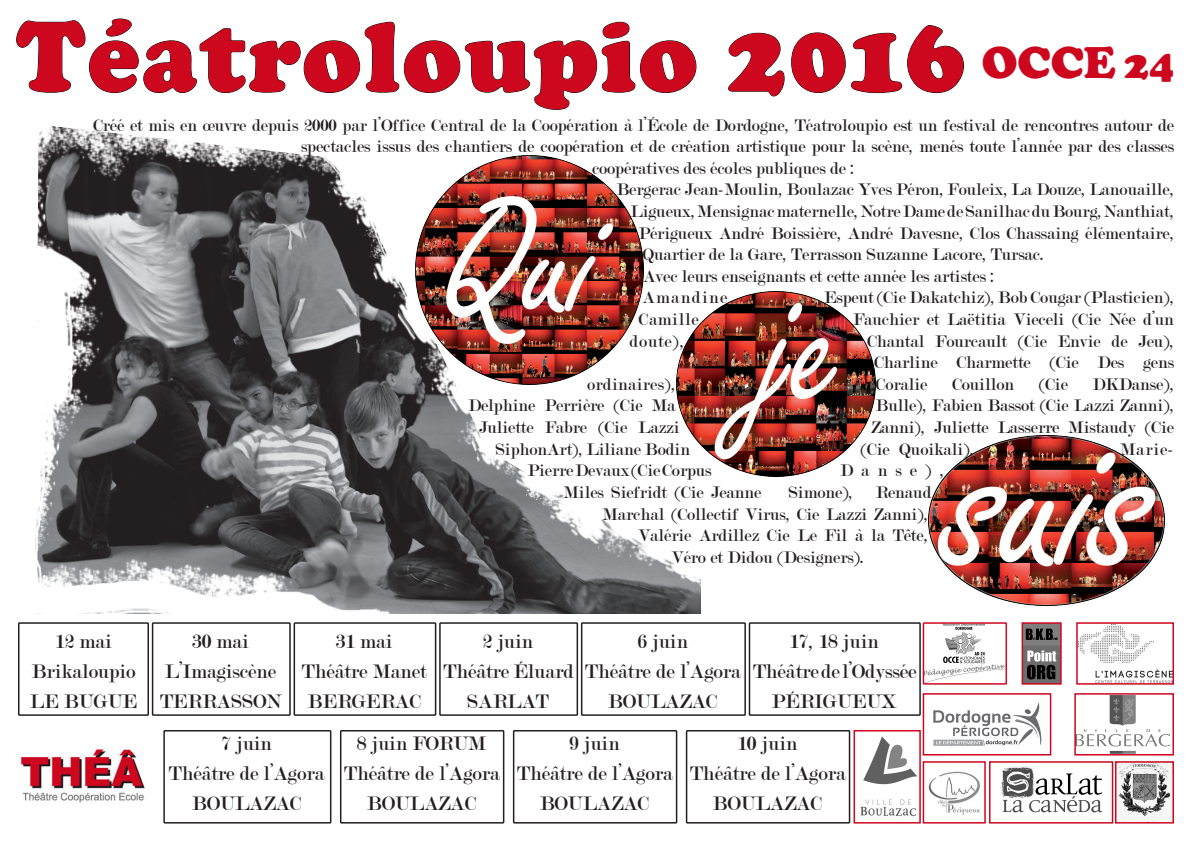
<style>
.page{position:relative;width:1192px;height:842px;background:#fff}
.page>*{position:absolute;margin:0;border:0;box-sizing:border-box;transform-origin:0 0}
.t1{font:900 103.35px "Cooper";letter-spacing:.03em;color:#cd071e;scale:.94 1}
.t2{font:900 46px "Cooper";color:#cd071e}
.t3{font:21px "Modern";color:#231f20}
.t4{font:18px/21.6px "Modern";color:#231f20;text-align:center}
.t5{font:18px "Modern";letter-spacing:.02em;color:#231f20}
.t6{font:18px "Modern";letter-spacing:.075em;color:#231f20}
.t7{font:18px "Modern";letter-spacing:.035em;color:#231f20}
.s1{font-size:41px}
</style>
<div class="page">
<svg style="left:16px;top:19px;width:680px;height:90px"></svg>
<svg style="left:728px;top:33px;width:56px;height:63px"></svg>
<svg style="left:791px;top:33px;width:54px;height:60px"></svg>
<svg style="left:851px;top:25px;width:113px;height:68px"></svg>
<img style="left:926px;top:625px;width:78px;height:57px">
<div style="left:923px;top:622px;width:84px;height:63px;border:2px solid #cd071e"></div>
<img style="left:19px;top:748px;width:126px;height:55px">
<div style="left:18px;top:622px;width:131px;height:94px;border:2px solid #231f20"></div>
<div style="left:152px;top:622px;width:139px;height:94px;border:2px solid #231f20"></div>
<div style="left:294px;top:622px;width:142px;height:94px;border:2px solid #231f20"></div>
<div style="left:439px;top:622px;width:139px;height:94px;border:2px solid #231f20"></div>
<div style="left:581px;top:622px;width:165px;height:94px;border:2px solid #231f20"></div>
<div style="left:749px;top:622px;width:172px;height:94px;border:2px solid #231f20"></div>
<svg style="left:1076px;top:622px;width:98px;height:63px"></svg>
<svg style="left:1021px;top:622px;width:41px;height:63px;background:#765f62"></svg>
<svg style="left:853px;top:692px;width:321px;height:132px"></svg>
<div style="left:163px;top:730px;width:168px;height:93px;border:2px solid #231f20"></div>
<div style="left:340px;top:730px;width:164px;height:93px;border:2px solid #231f20"></div>
<div style="left:513px;top:730px;width:164px;height:93px;border:2px solid #231f20"></div>
<div style="left:686px;top:730px;width:164px;height:93px;border:2px solid #231f20"></div>
<img style="left:35px;top:109px;width:665px;height:504px">
<img style="left:928px;top:436px;width:236px;height:170px">
<img style="left:676px;top:291px;width:199px;height:186px">
<img style="left:415px;top:155px;width:228px;height:229px">
<p class="t1" style="left:17px;top:-4px;width:1010px">Téatroloupio 2016</p>
<p class="t4" style="left:93px;top:114px;width:1083px">Créé et mis en œuvre depuis 2000 par l’Office Central de la Coopération à l’École de Dordogne, Téatroloupio est un festival de rencontres autour de</p>
<p class="t4" style="left:301px;top:136px;width:875px">spectacles issus des chantiers de coopération et de création artistique pour la scène, menés toute l’année par des classes</p>
<p class="t4" style="left:592px;top:158px;width:264px">coopératives des écoles publiques de :</p>
<p class="t4" style="left:616px;top:179px;width:559px">Bergerac Jean-Moulin, Boulazac Yves Péron, Fouleix, La Douze, Lanouaille,</p>
<p class="t4" style="left:630px;top:201px;width:545px">Ligueux, Mensignac maternelle, Notre Dame de Sanilhac du Bourg, Nanthiat,</p>
<p class="t4" style="left:638px;top:222px;width:537px">Périgueux André Boissière, André Davesne, Clos Chassaing élémentaire,</p>
<p class="t4" style="left:642px;top:244px;width:403px">Quartier de la Gare, Terrasson Suzanne Lacore, Tursac.</p>
<p class="t4" style="left:643px;top:266px;width:353px">Avec leurs enseignants et cette année les artistes :</p>
<p class="t6" style="left:642px;top:289px;width:86px">Amandine</p>
<p class="t4" style="left:824px;top:287px;width:351px">Espeut (Cie Dakatchiz), Bob Cougar (Plasticien),</p>
<p class="t7" style="left:638px;top:310px;width:62px">Camille</p>
<p class="t4" style="left:853px;top:309px;width:322px">Fauchier et Laëtitia Vieceli (Cie Née d’un</p>
<p class="t4" style="left:630px;top:330px;width:56px">doute),</p>
<p class="t4" style="left:867px;top:330px;width:308px">Chantal Fourcault (Cie Envie de Jeu),<br>Charline Charmette (Cie Des gens</p>
<p class="t5" style="left:587px;top:375px;width:90px">ordinaires),</p>
<p class="t4" style="left:876px;top:374px;width:53px">Coralie</p>
<p class="t4" style="left:952px;top:374px;width:64px">Couillon</p>
<p class="t4" style="left:1039px;top:374px;width:31px">(Cie</p>
<p class="t4" style="left:1092px;top:374px;width:83px">DKDanse),</p>
<p class="t4" style="left:468px;top:395px;width:209px">Delphine Perrière (Cie Ma</p>
<p class="t4" style="left:876px;top:395px;width:300px">Bulle), Fabien Bassot (Cie Lazzi Zanni),</p>
<p class="t4" style="left:479px;top:417px;width:202px">Juliette Fabre (Cie Lazzi</p>
<p class="t4" style="left:871px;top:417px;width:304px">Zanni), Juliette Lasserre Mistaudy (Cie</p>
<p class="t4" style="left:496px;top:438px;width:196px">SiphonArt), Liliane Bodin</p>
<p class="t4" style="left:860px;top:438px;width:115px">(Cie Quoikali),</p>
<p class="t4" style="left:1120px;top:438px;width:55px">Marie-</p>
<p class="t4" style="left:528px;top:460px;width:185px">Pierre Devaux (Cie Corpus</p>
<p class="t4" style="left:840px;top:460px;width:105px">Danse),</p>
<p class="t4" style="left:564px;top:482px;width:199px">Miles Siefridt (Cie Jeanne</p>
<p class="t4" style="left:788px;top:482px;width:66px">Simone),</p>
<p class="t4" style="left:876px;top:482px;width:57px">Renaud</p>
<p class="t4" style="left:602px;top:503px;width:327px">Marchal (Collectif Virus, Cie Lazzi Zanni),</p>
<p class="t4" style="left:638px;top:525px;width:292px">Valérie Ardillez Cie Le Fil à la Tête,</p>
<p class="t4" style="left:672px;top:546px;width:194px">Véro et Didou (Designers).</p>
<p class="t2" style="left:982px;top:36px;width:194px">OCCE <span class="s1">24</span></p>
<p class="t3" style="left:55px;top:631px;width:58px">12 mai</p>
<p class="t3" style="left:32px;top:661px;width:105px">Brikaloupio</p>
<p class="t3" style="left:30px;top:691px;width:109px">LE BUGUE</p>
<p class="t3" style="left:192px;top:631px;width:58px">30 mai</p>
<p class="t3" style="left:165px;top:661px;width:113px">L’Imagiscène</p>
<p class="t3" style="left:160px;top:691px;width:122px">TERRASSON</p>
<p class="t3" style="left:336px;top:631px;width:58px">31 mai</p>
<p class="t3" style="left:302px;top:661px;width:126px">Théâtre Manet</p>
<p class="t3" style="left:308px;top:691px;width:115px">BERGERAC</p>
<p class="t3" style="left:483px;top:631px;width:52px">2 juin</p>
<p class="t3" style="left:444px;top:661px;width:132px">Théâtre Éluard</p>
<p class="t3" style="left:467px;top:691px;width:83px">SARLAT</p>
<p class="t3" style="left:637px;top:631px;width:52px">6 juin</p>
<p class="t3" style="left:585px;top:661px;width:157px">Théâtre de l’Agora</p>
<p class="t3" style="left:608px;top:691px;width:111px">BOULAZAC</p>
<p class="t3" style="left:789px;top:631px;width:91px">17, 18 juin</p>
<p class="t3" style="left:753px;top:661px;width:165px">Théâtre de l’Odyssée</p>
<p class="t3" style="left:772px;top:691px;width:127px">PÉRIGUEUX</p>
<p class="t3" style="left:221px;top:733px;width:52px">7 juin</p>
<p class="t3" style="left:169px;top:763px;width:157px">Théâtre de l’Agora</p>
<p class="t3" style="left:192px;top:793px;width:111px">BOULAZAC</p>
<p class="t3" style="left:357px;top:733px;width:131px">8 juin FORUM</p>
<p class="t3" style="left:344px;top:763px;width:157px">Théâtre de l’Agora</p>
<p class="t3" style="left:367px;top:793px;width:111px">BOULAZAC</p>
<p class="t3" style="left:569px;top:733px;width:52px">9 juin</p>
<p class="t3" style="left:517px;top:763px;width:157px">Théâtre de l’Agora</p>
<p class="t3" style="left:540px;top:793px;width:111px">BOULAZAC</p>
<p class="t3" style="left:737px;top:733px;width:62px">10 juin</p>
<p class="t3" style="left:690px;top:763px;width:157px">Théâtre de l’Agora</p>
<p class="t3" style="left:713px;top:793px;width:111px">BOULAZAC</p>
</div>
